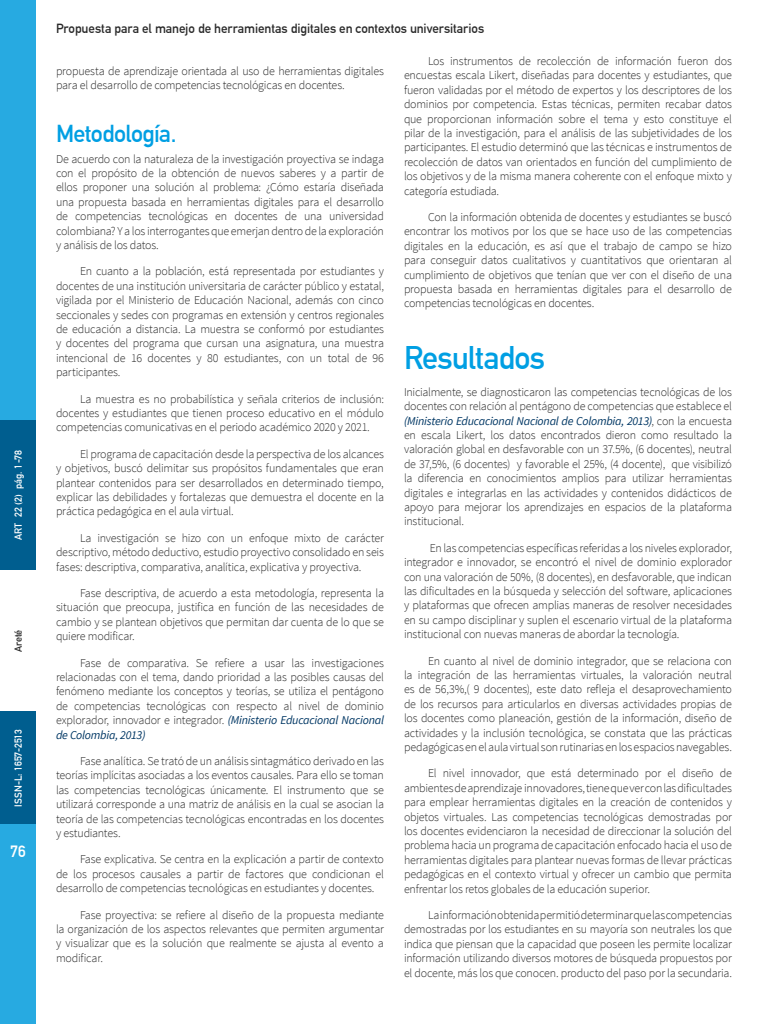
<style>
.page{position:relative;width:768px;height:1024px;background:#fff}
.page>*{position:absolute;margin:0;border:0;box-sizing:border-box;transform-origin:0 0}
.t1{font:700 32px "DIN Alternate";letter-spacing:-.025em;color:#009fe3}
.t2{font:700 24px "DIN Alternate";letter-spacing:-.025em;color:#009fe3}
.t3{font:700 16px "DIN Alternate";color:#fff}
.t4{font:700 13px "DIN Alternate";letter-spacing:-.005em;color:#2a2a2a}
.t5{font:300 12px/14.4px "Source Sans Pro";letter-spacing:-.02em;color:#2a2a2a;text-align:justify}
.t6{font:700 10px "DIN Alternate";letter-spacing:.01em;color:#fff}
.t7{font:700 10px "DIN Alternate";color:#2a2a2a}
.s1{font-weight:400;font-style:italic;color:#003764}
</style>
<div class="page">
<div style="left:0;top:712px;width:36px;height:312px;background:#27aae1"></div>
<div style="left:0;top:0;width:36px;height:570px;background:#27aae1"></div>
<div style="left:0;top:712px;width:36px;height:112px;background:#005e8f"></div>
<div style="left:0;top:420px;width:36px;height:150px;background:#005e8f"></div>
<p class="t6" style="left:11px;top:540px;width:92px;rotate:-90deg">ART 22 (2) pág. 1-78</p>
<p class="t7" style="left:11px;top:652px;width:24px;rotate:-90deg">Areté</p>
<p class="t6" style="left:11px;top:807px;width:79px;rotate:-90deg">ISSN-L: 1657-2513</p>
<h3 class="t3" style="left:10px;top:839px;width:17px">76</h3>
<p class="t4" style="left:56px;top:19px;width:430px">Propuesta para el manejo de herramientas digitales en contextos universitarios</p>
<p class="t5" style="left:56px;top:64px;width:329px">propuesta de aprendizaje orientada al uso de herramientas digitales para el desarrollo de competencias tecnológicas en docentes.</p>
<h2 class="t2" style="left:56px;top:115px;width:122px">Metodología.</h2>
<p class="t5" style="left:56px;top:151px;width:330px">De acuerdo con la naturaleza de la investigación proyectiva se indaga con el propósito de la obtención de nuevos saberes y a partir de ellos proponer una solución al problema: ¿Cómo estaría diseñada una propuesta basada en herramientas digitales para el desarrollo de competencias tecnológicas en docentes de una universidad colombiana? Y a los interrogantes que emerjan dentro de la exploración y análisis de los datos.</p>
<p class="t5" style="left:56px;top:264px;width:330px;text-indent:24px">En cuanto a la población, está representada por estudiantes y docentes de una institución universitaria de carácter público y estatal, vigilada por el Ministerio de Educación Nacional, además con cinco seccionales y sedes con programas en extensión y centros regionales de educación a distancia. La muestra se conformó por estudiantes y docentes del programa que cursan una asignatura, una muestra intencional de 16 docentes y 80 estudiantes, con un total de 96 participantes.</p>
<p class="t5" style="left:56px;top:391px;width:330px;text-indent:24px">La muestra es no probabilística y señala criterios de inclusión: docentes y estudiantes que tienen proceso educativo en el módulo competencias comunicativas en el periodo académico 2020 y 2021.</p>
<p class="t5" style="left:56px;top:447px;width:330px;text-indent:24px">El programa de capacitación desde la perspectiva de los alcances y objetivos, buscó delimitar sus propósitos fundamentales que eran plantear contenidos para ser desarrollados en determinado tiempo, explicar las debilidades y fortalezas que demuestra el docente en la práctica pedagógica en el aula virtual.</p>
<p class="t5" style="left:56px;top:531px;width:330px;text-indent:24px">La investigación se hizo con un enfoque mixto de carácter descriptivo, método deductivo, estudio proyectivo consolidado en seis fases: descriptiva, comparativa, analítica, explicativa y proyectiva.</p>
<p class="t5" style="left:56px;top:586px;width:330px;text-indent:24px">Fase descriptiva, de acuerdo a esta metodología, representa la situación que preocupa, justifica en función de las necesidades de cambio y se plantean objetivos que permitan dar cuenta de lo que se quiere modificar.</p>
<p class="t5" style="left:56px;top:655px;width:330px;text-indent:24px">Fase de comparativa. Se refiere a usar las investigaciones relacionadas con el tema, dando prioridad a las posibles causas del fenómeno mediante los conceptos y teorías, se utiliza el pentágono de competencias tecnológicas con respecto al nivel de dominio explorador, innovador e integrador. <span class="s1">(Ministerio Educacional Nacional de Colombia, 2013)</span></p>
<p class="t5" style="left:56px;top:754px;width:330px;text-indent:24px">Fase analítica. Se trató de un análisis sintagmático derivado en las teorías implícitas asociadas a los eventos causales. Para ello se toman las competencias tecnológicas únicamente. El instrumento que se utilizará corresponde a una matriz de análisis en la cual se asocian la teoría de las competencias tecnológicas encontradas en los docentes y estudiantes.</p>
<p class="t5" style="left:56px;top:852px;width:330px;text-indent:24px">Fase explicativa. Se centra en la explicación a partir de contexto de los procesos causales a partir de factores que condicionan el desarrollo de competencias tecnológicas en estudiantes y docentes.</p>
<p class="t5" style="left:56px;top:907px;width:329px;text-indent:24px">Fase proyectiva: se refiere al diseño de la propuesta mediante la organización de los aspectos relevantes que permiten argumentar y visualizar que es la solución que realmente se ajusta al evento a modificar.</p>
<p class="t5" style="left:404px;top:54px;width:330px;text-indent:24px">Los instrumentos de recolección de información fueron dos encuestas escala Likert, diseñadas para docentes y estudiantes, que fueron validadas por el método de expertos y los descriptores de los dominios por competencia. Estas técnicas, permiten recabar datos que proporcionan información sobre el tema y esto constituye el pilar de la investigación, para el análisis de las subjetividades de los participantes. El estudio determinó que las técnicas e instrumentos de recolección de datos van orientados en función del cumplimiento de los objetivos y de la misma manera coherente con el enfoque mixto y categoría estudiada.</p>
<p class="t5" style="left:404px;top:210px;width:330px;text-indent:24px">Con la información obtenida de docentes y estudiantes se buscó encontrar los motivos por los que se hace uso de las competencias digitales en la educación, es así que el trabajo de campo se hizo para conseguir datos cualitativos y cuantitativos que orientaran al cumplimiento de objetivos que tenían que ver con el diseño de una propuesta basada en herramientas digitales para el desarrollo de competencias tecnológicas en docentes.</p>
<h1 class="t1" style="left:404px;top:334px;width:143px">Resultados</h1>
<p class="t5" style="left:404px;top:385px;width:330px">Inicialmente, se diagnosticaron las competencias tecnológicas de los docentes con relación al pentágono de competencias que establece el <span class="s1">(Ministerio Educacional Nacional de Colombia, 2013)</span>, con la encuesta en escala Likert, los datos encontrados dieron como resultado la valoración global en desfavorable con un 37.5%, (6 docentes), neutral de 37,5%, (6 docentes) y favorable el 25%, (4 docente), que visibilizó la diferencia en conocimientos amplios para utilizar herramientas digitales e integrarlas en las actividades y contenidos didácticos de apoyo para mejorar los aprendizajes en espacios de la plataforma institucional.</p>
<p class="t5" style="left:404px;top:541px;width:330px;text-indent:26px">En las competencias específicas referidas a los niveles explorador, integrador e innovador, se encontró el nivel de dominio explorador con una valoración de 50%, (8 docentes), en desfavorable, que indican las dificultades en la búsqueda y selección del software, aplicaciones y plataformas que ofrecen amplias maneras de resolver necesidades en su campo disciplinar y suplen el escenario virtual de la plataforma institucional con nuevas maneras de abordar la tecnología.</p>
<p class="t5" style="left:404px;top:653px;width:330px;text-indent:24px">En cuanto al nivel de dominio integrador, que se relaciona con la integración de las herramientas virtuales, la valoración neutral es de 56,3%,( 9 docentes), este dato refleja el desaprovechamiento de los recursos para articularlos en diversas actividades propias de los docentes como planeación, gestión de la información, diseño de actividades y la inclusión tecnológica, se constata que las prácticas pedagógicas en el aula virtual son rutinarias en los espacios navegables.</p>
<p class="t5" style="left:404px;top:766px;width:330px;text-indent:24px">El nivel innovador, que está determinado por el diseño de ambientes de aprendizaje innovadores, tiene que ver con las dificultades para emplear herramientas digitales en la creación de contenidos y objetos virtuales. Las competencias tecnológicas demostradas por los docentes evidenciaron la necesidad de direccionar la solución del problema hacia un programa de capacitación enfocado hacia el uso de herramientas digitales para plantear nuevas formas de llevar prácticas pedagógicas en el contexto virtual y ofrecer un cambio que permita enfrentar los retos globales de la educación superior.</p>
<p class="t5" style="left:404px;top:908px;width:330px;text-indent:24px">La información obtenida permitió determinar que las competencias demostradas por los estudiantes en su mayoría son neutrales los que indica que piensan que la capacidad que poseen les permite localizar información utilizando diversos motores de búsqueda propuestos por el docente, más los que conocen. producto del paso por la secundaria.</p>
</div>
